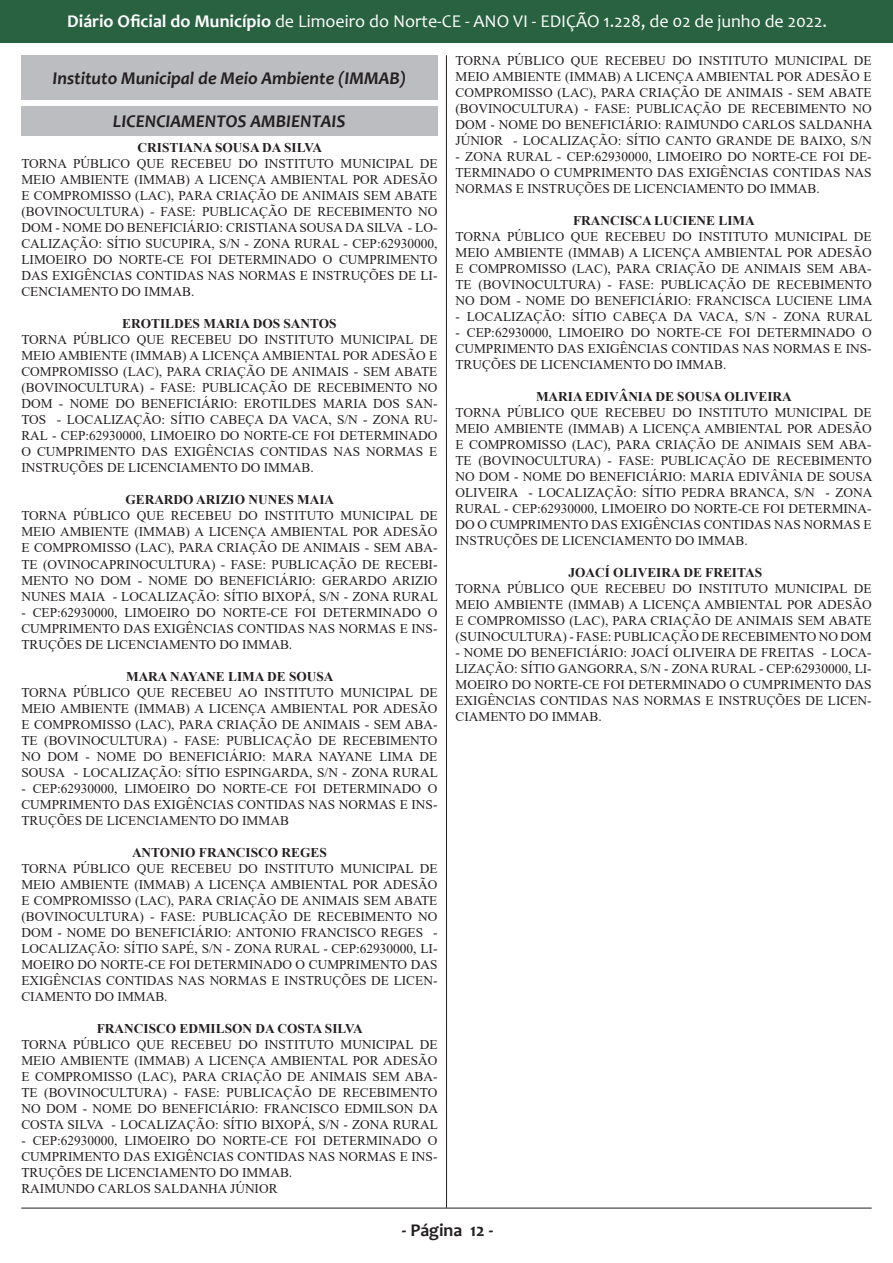
<style>
.page{position:relative;width:893px;height:1263px;background:#fff}
.page>*{position:absolute;margin:0;border:0;box-sizing:border-box;transform-origin:0 0}
.t1{font:18px "Candara";color:#fff}
.t2{font:italic 700 18px "Candara";color:#231f20}
.t3{font:700 18px "Candara";color:#231f20}
.t4{font:13.35px/16px "Times New Roman";color:#231f20;text-align:justify}
.t5{font:700 13.35px "Times New Roman";color:#231f20}
.s1{font-weight:700}
</style>
<div class="page">
<div style="left:0;top:0;width:893px;height:42px;background:#286240"></div>
<hr style="left:446px;top:55px;width:1px;height:1153px;background:#231f20">
<hr style="left:21px;top:1208px;width:851px;height:1px;background:#231f20">
<div style="left:21px;top:55px;width:416px;height:45px;background:#bcbdc0"></div>
<div style="left:21px;top:106px;width:416px;height:29px;background:#bcbdc0"></div>
<h1 class="t1" style="left:67px;top:10px;width:761px"><span class="s1">Diário Oficial do Município</span> de Limoeiro do Norte-CE - ANO VI - EDIÇÃO 1.228, de 02 de junho de 2022.</h1>
<p class="t2" style="left:52px;top:67px;width:355px">Instituto Municipal de Meio Ambiente (IMMAB)</p>
<p class="t2" style="left:113px;top:110px;width:234px">LICENCIAMENTOS AMBIENTAIS</p>
<p class="t5" style="left:138px;top:138px;width:186px">CRISTIANA SOUSA DA SILVA</p>
<p class="t4" style="left:21px;top:155px;width:418px">TORNA PÚBLICO QUE RECEBEU DO INSTITUTO MUNICIPAL DE MEIO AMBIENTE (IMMAB) A LICENÇA AMBIENTAL POR ADESÃO E COMPROMISSO (LAC), PARA CRIAÇÃO DE ANIMAIS SEM ABATE (BOVINOCULTURA) - FASE: PUBLICAÇÃO DE RECEBIMENTO NO DOM - NOME DO BENEFICIÁRIO: CRISTIANA SOUSA DA SILVA - LO-CALIZAÇÃO: SÍTIO SUCUPIRA, S/N - ZONA RURAL - CEP:62930000, LIMOEIRO DO NORTE-CE FOI DETERMINADO O CUMPRIMENTO DAS EXIGÊNCIAS CONTIDAS NAS NORMAS E INSTRUÇÕES DE LI-CENCIAMENTO DO IMMAB.</p>
<p class="t5" style="left:122px;top:314px;width:216px">EROTILDES MARIA DOS SANTOS</p>
<p class="t4" style="left:21px;top:331px;width:418px">TORNA PÚBLICO QUE RECEBEU DO INSTITUTO MUNICIPAL DE MEIO AMBIENTE (IMMAB) A LICENÇA AMBIENTAL POR ADESÃO E COMPROMISSO (LAC), PARA CRIAÇÃO DE ANIMAIS - SEM ABATE (BOVINOCULTURA) - FASE: PUBLICAÇÃO DE RECEBIMENTO NO DOM - NOME DO BENEFICIÁRIO: EROTILDES MARIA DOS SAN-TOS - LOCALIZAÇÃO: SÍTIO CABEÇA DA VACA, S/N - ZONA RU-RAL - CEP:62930000, LIMOEIRO DO NORTE-CE FOI DETERMINADO O CUMPRIMENTO DAS EXIGÊNCIAS CONTIDAS NAS NORMAS E INSTRUÇÕES DE LICENCIAMENTO DO IMMAB.</p>
<p class="t5" style="left:125px;top:490px;width:210px">GERARDO ARIZIO NUNES MAIA</p>
<p class="t4" style="left:21px;top:507px;width:418px">TORNA PÚBLICO QUE RECEBEU DO INSTITUTO MUNICIPAL DE MEIO AMBIENTE (IMMAB) A LICENÇA AMBIENTAL POR ADESÃO E COMPROMISSO (LAC), PARA CRIAÇÃO DE ANIMAIS - SEM ABA-TE (OVINOCAPRINOCULTURA) - FASE: PUBLICAÇÃO DE RECEBI-MENTO NO DOM - NOME DO BENEFICIÁRIO: GERARDO ARIZIO NUNES MAIA - LOCALIZAÇÃO: SÍTIO BIXOPÁ, S/N - ZONA RURAL</p>
<p class="t4" style="left:21px;top:604px;width:418px">- CEP:62930000, LIMOEIRO DO NORTE-CE FOI DETERMINADO O CUMPRIMENTO DAS EXIGÊNCIAS CONTIDAS NAS NORMAS E INS-TRUÇÕES DE LICENCIAMENTO DO IMMAB.</p>
<p class="t5" style="left:126px;top:666px;width:209px">MARA NAYANE LIMA DE SOUSA</p>
<p class="t4" style="left:21px;top:684px;width:418px">TORNA PÚBLICO QUE RECEBEU AO INSTITUTO MUNICIPAL DE MEIO AMBIENTE (IMMAB) A LICENÇA AMBIENTAL POR ADESÃO E COMPROMISSO (LAC), PARA CRIAÇÃO DE ANIMAIS - SEM ABA-TE (BOVINOCULTURA) - FASE: PUBLICAÇÃO DE RECEBIMENTO NO DOM - NOME DO BENEFICIÁRIO: MARA NAYANE LIMA DE SOUSA - LOCALIZAÇÃO: SÍTIO ESPINGARDA, S/N - ZONA RURAL</p>
<p class="t4" style="left:21px;top:780px;width:418px">- CEP:62930000, LIMOEIRO DO NORTE-CE FOI DETERMINADO O CUMPRIMENTO DAS EXIGÊNCIAS CONTIDAS NAS NORMAS E INS-TRUÇÕES DE LICENCIAMENTO DO IMMAB</p>
<p class="t5" style="left:132px;top:843px;width:196px">ANTONIO FRANCISCO REGES</p>
<p class="t4" style="left:21px;top:860px;width:418px">TORNA PÚBLICO QUE RECEBEU DO INSTITUTO MUNICIPAL DE MEIO AMBIENTE (IMMAB) A LICENÇA AMBIENTAL POR ADESÃO E COMPROMISSO (LAC), PARA CRIAÇÃO DE ANIMAIS SEM ABATE (BOVINOCULTURA) - FASE: PUBLICAÇÃO DE RECEBIMENTO NO DOM - NOME DO BENEFICIÁRIO: ANTONIO FRANCISCO REGES - LOCALIZAÇÃO: SÍTIO SAPÉ, S/N - ZONA RURAL - CEP:62930000, LI-MOEIRO DO NORTE-CE FOI DETERMINADO O CUMPRIMENTO DAS EXIGÊNCIAS CONTIDAS NAS NORMAS E INSTRUÇÕES DE LICEN-CIAMENTO DO IMMAB.</p>
<p class="t5" style="left:97px;top:1019px;width:268px">FRANCISCO EDMILSON DA COSTA SILVA</p>
<p class="t4" style="left:21px;top:1036px;width:418px">TORNA PÚBLICO QUE RECEBEU DO INSTITUTO MUNICIPAL DE MEIO AMBIENTE (IMMAB) A LICENÇA AMBIENTAL POR ADESÃO E COMPROMISSO (LAC), PARA CRIAÇÃO DE ANIMAIS SEM ABA-TE (BOVINOCULTURA) - FASE: PUBLICAÇÃO DE RECEBIMENTO NO DOM - NOME DO BENEFICIÁRIO: FRANCISCO EDMILSON DA COSTA SILVA - LOCALIZAÇÃO: SÍTIO BIXOPÁ, S/N - ZONA RURAL</p>
<p class="t4" style="left:21px;top:1132px;width:418px">- CEP:62930000, LIMOEIRO DO NORTE-CE FOI DETERMINADO O CUMPRIMENTO DAS EXIGÊNCIAS CONTIDAS NAS NORMAS E INS-TRUÇÕES DE LICENCIAMENTO DO IMMAB.</p>
<p class="t4" style="left:21px;top:1180px;width:258px">RAIMUNDO CARLOS SALDANHA JÚNIOR</p>
<p class="t4" style="left:455px;top:52px;width:418px">TORNA PÚBLICO QUE RECEBEU DO INSTITUTO MUNICIPAL DE MEIO AMBIENTE (IMMAB) A LICENÇA AMBIENTAL POR ADESÃO E COMPROMISSO (LAC), PARA CRIAÇÃO DE ANIMAIS - SEM ABATE (BOVINOCULTURA) - FASE: PUBLICAÇÃO DE RECEBIMENTO NO DOM - NOME DO BENEFICIÁRIO: RAIMUNDO CARLOS SALDANHA JÚNIOR - LOCALIZAÇÃO: SÍTIO CANTO GRANDE DE BAIXO, S/N</p>
<p class="t4" style="left:455px;top:148px;width:418px">- ZONA RURAL - CEP:62930000, LIMOEIRO DO NORTE-CE FOI DE-TERMINADO O CUMPRIMENTO DAS EXIGÊNCIAS CONTIDAS NAS NORMAS E INSTRUÇÕES DE LICENCIAMENTO DO IMMAB.</p>
<p class="t5" style="left:573px;top:211px;width:183px">FRANCISCA LUCIENE LIMA</p>
<p class="t4" style="left:455px;top:228px;width:418px">TORNA PÚBLICO QUE RECEBEU DO INSTITUTO MUNICIPAL DE MEIO AMBIENTE (IMMAB) A LICENÇA AMBIENTAL POR ADESÃO E COMPROMISSO (LAC), PARA CRIAÇÃO DE ANIMAIS SEM ABA-TE (BOVINOCULTURA) - FASE: PUBLICAÇÃO DE RECEBIMENTO NO DOM - NOME DO BENEFICIÁRIO: FRANCISCA LUCIENE LIMA</p>
<p class="t4" style="left:455px;top:308px;width:418px">- LOCALIZAÇÃO: SÍTIO CABEÇA DA VACA, S/N - ZONA RURAL</p>
<p class="t4" style="left:455px;top:324px;width:418px">- CEP:62930000, LIMOEIRO DO NORTE-CE FOI DETERMINADO O CUMPRIMENTO DAS EXIGÊNCIAS CONTIDAS NAS NORMAS E INS-TRUÇÕES DE LICENCIAMENTO DO IMMAB.</p>
<p class="t5" style="left:536px;top:387px;width:257px">MARIA EDIVÂNIA DE SOUSA OLIVEIRA</p>
<p class="t4" style="left:455px;top:404px;width:418px">TORNA PÚBLICO QUE RECEBEU DO INSTITUTO MUNICIPAL DE MEIO AMBIENTE (IMMAB) A LICENÇA AMBIENTAL POR ADESÃO E COMPROMISSO (LAC), PARA CRIAÇÃO DE ANIMAIS SEM ABA-TE (BOVINOCULTURA) - FASE: PUBLICAÇÃO DE RECEBIMENTO NO DOM - NOME DO BENEFICIÁRIO: MARIA EDIVÂNIA DE SOUSA OLIVEIRA - LOCALIZAÇÃO: SÍTIO PEDRA BRANCA, S/N - ZONA RURAL - CEP:62930000, LIMOEIRO DO NORTE-CE FOI DETERMINA-DO O CUMPRIMENTO DAS EXIGÊNCIAS CONTIDAS NAS NORMAS E INSTRUÇÕES DE LICENCIAMENTO DO IMMAB.</p>
<p class="t5" style="left:568px;top:563px;width:195px">JOACÍ OLIVEIRA DE FREITAS</p>
<p class="t4" style="left:455px;top:580px;width:418px">TORNA PÚBLICO QUE RECEBEU DO INSTITUTO MUNICIPAL DE MEIO AMBIENTE (IMMAB) A LICENÇA AMBIENTAL POR ADESÃO E COMPROMISSO (LAC), PARA CRIAÇÃO DE ANIMAIS SEM ABATE (SUINOCULTURA) - FASE: PUBLICAÇÃO DE RECEBIMENTO NO DOM</p>
<p class="t4" style="left:455px;top:644px;width:418px">- NOME DO BENEFICIÁRIO: JOACÍ OLIVEIRA DE FREITAS - LOCA-LIZAÇÃO: SÍTIO GANGORRA, S/N - ZONA RURAL - CEP:62930000, LI-MOEIRO DO NORTE-CE FOI DETERMINADO O CUMPRIMENTO DAS EXIGÊNCIAS CONTIDAS NAS NORMAS E INSTRUÇÕES DE LICEN-CIAMENTO DO IMMAB.</p>
<h1 class="t3" style="left:402px;top:1219px;width:93px">- Página 12 -</h1>
</div>
